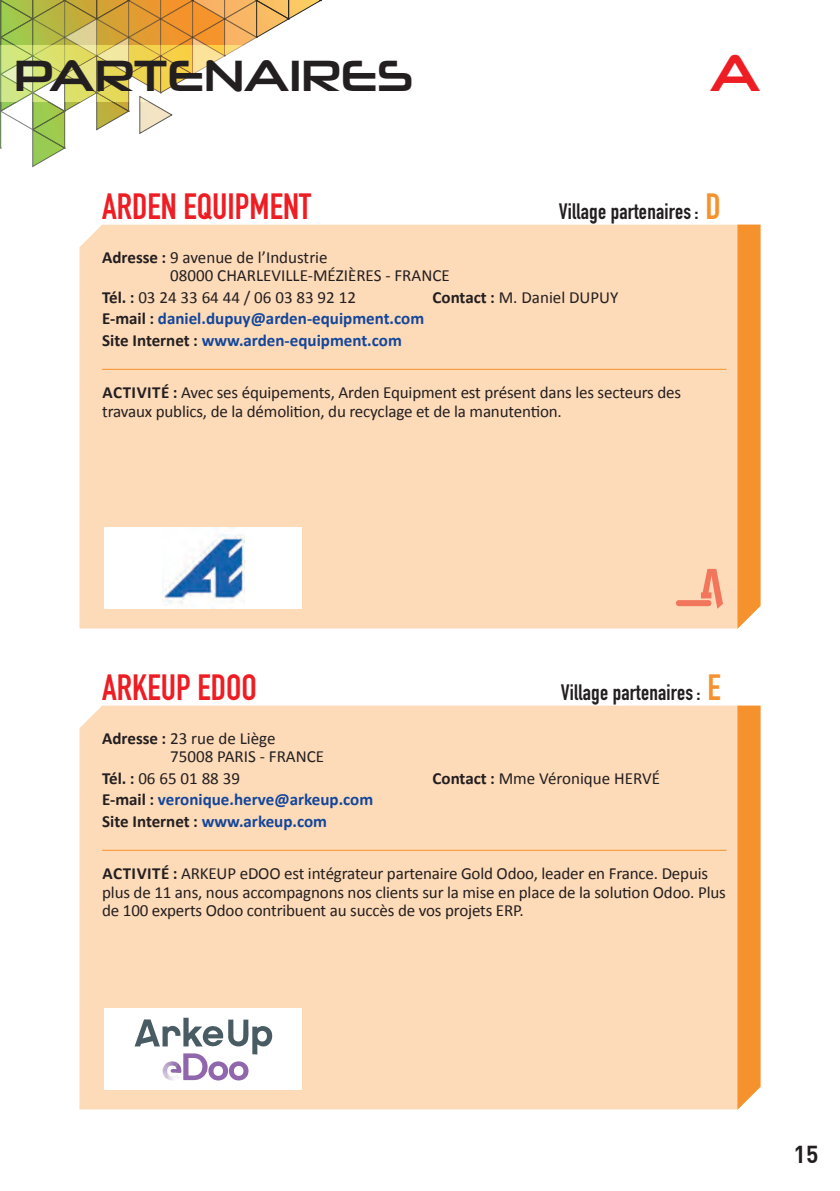
<style>
.page{position:relative;width:840px;height:1191px;background:#fff}
.page>*{position:absolute;margin:0;border:0;box-sizing:border-box;transform-origin:0 0}
.t1{font:51.4px "Neuropolitical Rg";color:#ee1d23;scale:.95 1}
.t2{font:44px "Neuropolitical Rg";color:#231f20}
.t3{font:700 36px "DIN Condensed";color:#ee1d23}
.t4{font:700 24px "DI Nbek";color:#231f20;scale:.95 1}
.t5{font:700 22px "DIN Condensed";letter-spacing:.01em;color:#231f20}
.t6{font:17px/18.6px "Calibri";letter-spacing:-.01em;color:#231f20}
.t7{font:700 17px/21.4px "Calibri";color:#13469a}
.s1{font-size:36px;color:#f6922e}
.s2{font-weight:700}
.s3{color:#231f20}
</style>
<div class="page">
<svg style="left:0;top:0;width:322px;height:167px"></svg>
<svg style="left:0;top:45px;width:322px;height:57px"></svg>
<div style="left:79px;top:225px;width:658px;height:403px;background:#fddab8"></div>
<div style="left:737px;top:225px;width:23px;height:403px;background:#f6922e"></div>
<hr style="left:102px;top:369px;width:624px;height:1px;background:#f6922e">
<div style="left:104px;top:527px;width:198px;height:81px;background:#fff"></div>
<img style="left:163px;top:527px;width:81px;height:77px">
<div style="left:79px;top:705px;width:658px;height:404px;background:#fddab8"></div>
<svg style="left:737px;top:705px;width:23px;height:404px"></svg>
<hr style="left:102px;top:849px;width:624px;height:1px;background:#f6922e">
<div style="left:104px;top:1008px;width:198px;height:81px;background:#fff"></div>
<svg style="left:134px;top:1017px;width:138px;height:63px"></svg>
<svg style="left:700px;top:569px;width:22px;height:40px"></svg>
<div style="left:675px;top:600px;width:36px;height:6px;background:#f2765b;border-radius:3px"></div>
<h2 class="t2" style="left:14px;top:48px;width:400px">PARTENAIRES</h2>
<h1 class="t1" style="left:709px;top:40px;width:55px">A</h1>
<h3 class="t3" style="left:102px;top:183px;width:210px">ARDEN EQUIPMENT</h3>
<p class="t5" style="left:558px;top:197px;width:163px">Village partenaires: <span class="s1">D</span></p>
<p class="t6" style="left:170px;top:248px;width:281px;text-indent:-68px"><span class="s2">Adresse :</span> 9 avenue de l’Industrie<br>08000 CHARLEVILLE-MÉZIÈRES - FRANCE</p>
<p class="t6" style="left:102px;top:288px;width:255px"><span class="s2">Tél. :</span> 03 24 33 64 44 / 06 03 83 92 12</p>
<p class="t6" style="left:432px;top:288px;width:187px"><span class="s2">Contact :</span> M. Daniel DUPUY</p>
<p class="t7" style="left:102px;top:308px;width:323px"><span class="s3">E-mail :</span> daniel.dupuy@arden-equipment.com<br><span class="s3">Site Internet :</span> www.arden-equipment.com</p>
<p class="t6" style="left:102px;top:383px;width:580px"><span class="s2">ACTIVITÉ :</span> Avec ses équipements, Arden Equipment est présent dans les secteurs des travaux publics, de la démolition, du recyclage et de la manutention.</p>
<h3 class="t3" style="left:102px;top:663px;width:156px">ARKEUP EDOO</h3>
<p class="t5" style="left:560px;top:678px;width:161px">Village partenaires: <span class="s1">E</span></p>
<p class="t6" style="left:170px;top:728px;width:155px;text-indent:-68px"><span class="s2">Adresse :</span> 23 rue de Liège<br>75008 PARIS - FRANCE</p>
<p class="t6" style="left:102px;top:768px;width:139px"><span class="s2">Tél. :</span> 06 65 01 88 39</p>
<p class="t6" style="left:432px;top:768px;width:229px"><span class="s2">Contact :</span> Mme Véronique HERVÉ</p>
<p class="t7" style="left:102px;top:788px;width:272px"><span class="s3">E-mail :</span> veronique.herve@arkeup.com<br><span class="s3">Site Internet :</span> www.arkeup.com</p>
<p class="t6" style="left:102px;top:864px;width:624px"><span class="s2">ACTIVITÉ :</span> ARKEUP eDOO est intégrateur partenaire Gold Odoo, leader en France. Depuis plus de 11 ans, nous accompagnons nos clients sur la mise en place de la solution Odoo. Plus de 100 experts Odoo contribuent au succès de vos projets ERP.</p>
<h3 class="t4" style="left:793px;top:1138px;width:28px">15</h3>
</div>
